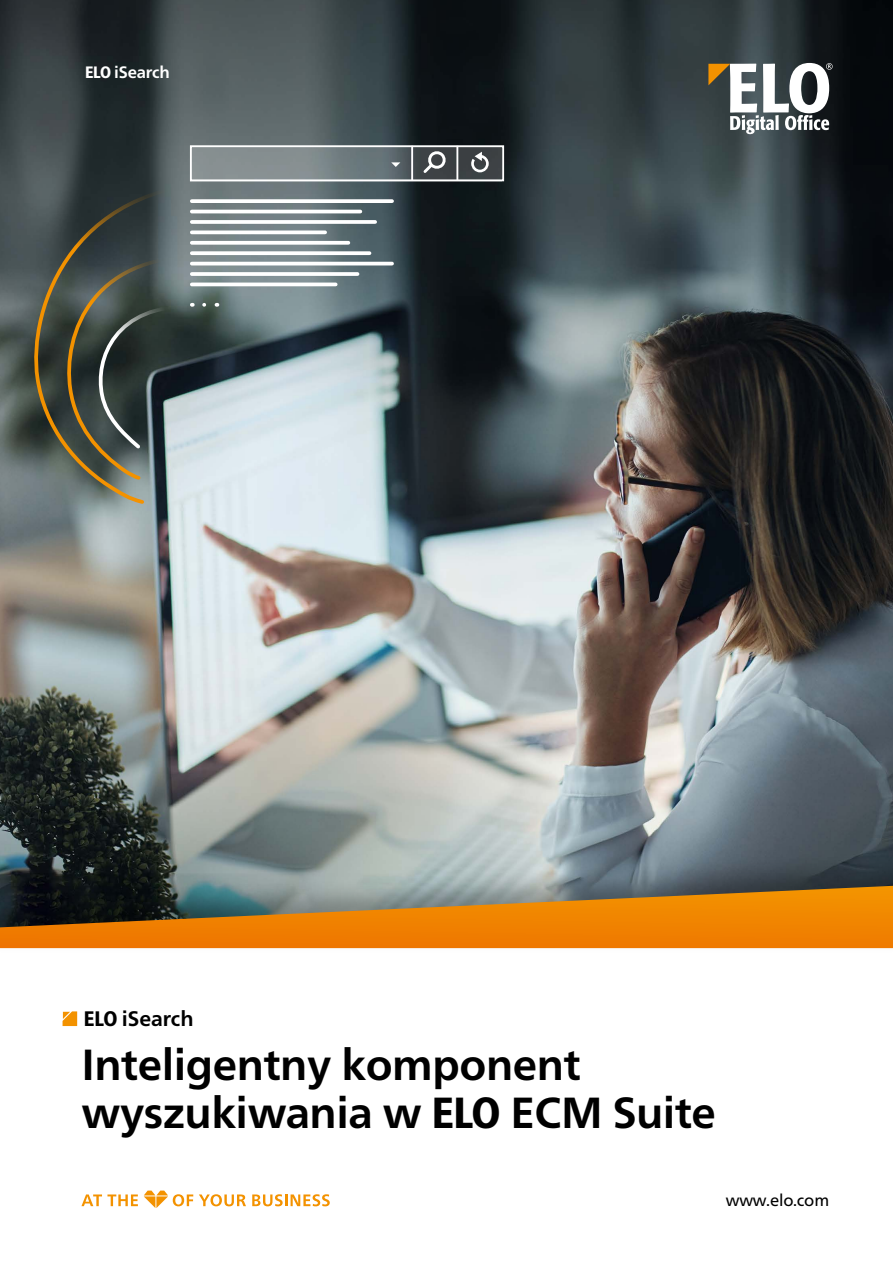
<style>
.page{position:relative;width:893px;height:1263px;background:#fff}
.page>*{position:absolute;margin:0;border:0;box-sizing:border-box;transform-origin:0 0}
.t1{font:700 43.5px/48px "Frutiger Neue LTW1 G";letter-spacing:-.01em;color:#000}
.t2{font:700 21px "Frutiger Neue LTW1 G";color:#000}
.t3{font:16.5px "Frutiger Neue LTW1 G";letter-spacing:-.01em;color:#000}
.t4{font:700 16.5px "Frutiger Neue LTW1 G";letter-spacing:-.01em;color:#fff}
.s1{font-weight:800;font-stretch:condensed}
</style>
<div class="page">
<img style="left:0;top:0;width:893px;height:852px">
<svg style="left:23px;top:174px;width:228px;height:332px;background:#636c6b"></svg>
<svg style="left:192px;top:199px;width:200px;height:4px"></svg>
<svg style="left:192px;top:230px;width:133px;height:4px"></svg>
<hr style="left:192px;top:262px;width:200px;height:3px;background:#fff">
<hr style="left:192px;top:210px;width:168px;height:3px;background:#fff">
<svg style="left:192px;top:241px;width:156px;height:4px"></svg>
<svg style="left:222px;top:272px;width:135px;height:4px"></svg>
<svg style="left:192px;top:220px;width:183px;height:4px"></svg>
<svg style="left:222px;top:251px;width:147px;height:4px"></svg>
<hr style="left:192px;top:283px;width:144px;height:3px;background:#fff">
<svg style="left:58px;top:248px;width:164px;height:234px;background:#5b635e"></svg>
<svg style="left:193px;top:148px;width:308px;height:30px;background:#6e777a"></svg>
<div style="left:190px;top:145px;width:314px;height:36px;border:2px solid #fff"></div>
<svg style="left:421px;top:148px;width:25px;height:28px"></svg>
<svg style="left:391px;top:162px;width:9px;height:5px"></svg>
<hr style="left:411px;top:146px;width:2px;height:34px;background:#fff">
<hr style="left:456px;top:146px;width:2px;height:34px;background:#fff">
<svg style="left:471px;top:152px;width:18px;height:20px"></svg>
<svg style="left:708px;top:63px;width:125px;height:71px"></svg>
<div style="left:0;top:852px;width:893px;height:103px;background:#000;opacity:.3"></div>
<svg style="left:0;top:886px;width:893px;height:62px;background:#b9731e"></svg>
<svg style="left:81px;top:1194px;width:57px;height:12px"></svg>
<svg style="left:199px;top:1194px;width:47px;height:12px"></svg>
<svg style="left:252px;top:1194px;width:78px;height:12px"></svg>
<svg style="left:144px;top:1190px;width:49px;height:18px"></svg>
<svg style="left:63px;top:1011px;width:14px;height:15px"></svg>
<p class="t4" style="left:85px;top:62px;width:86px"><span class="s1">ELO</span> iSearch</p>
<p class="t2" style="left:84px;top:1006px;width:112px"><span class="s1">ELO</span> iSearch</p>
<p class="t1" style="left:81px;top:1041px;width:636px">Inteligentny komponent wyszukiwania w <span class="s1">ELO</span> ECM Suite</p>
<p class="t3" style="left:726px;top:1191px;width:105px">www.elo.com</p>
</div>
